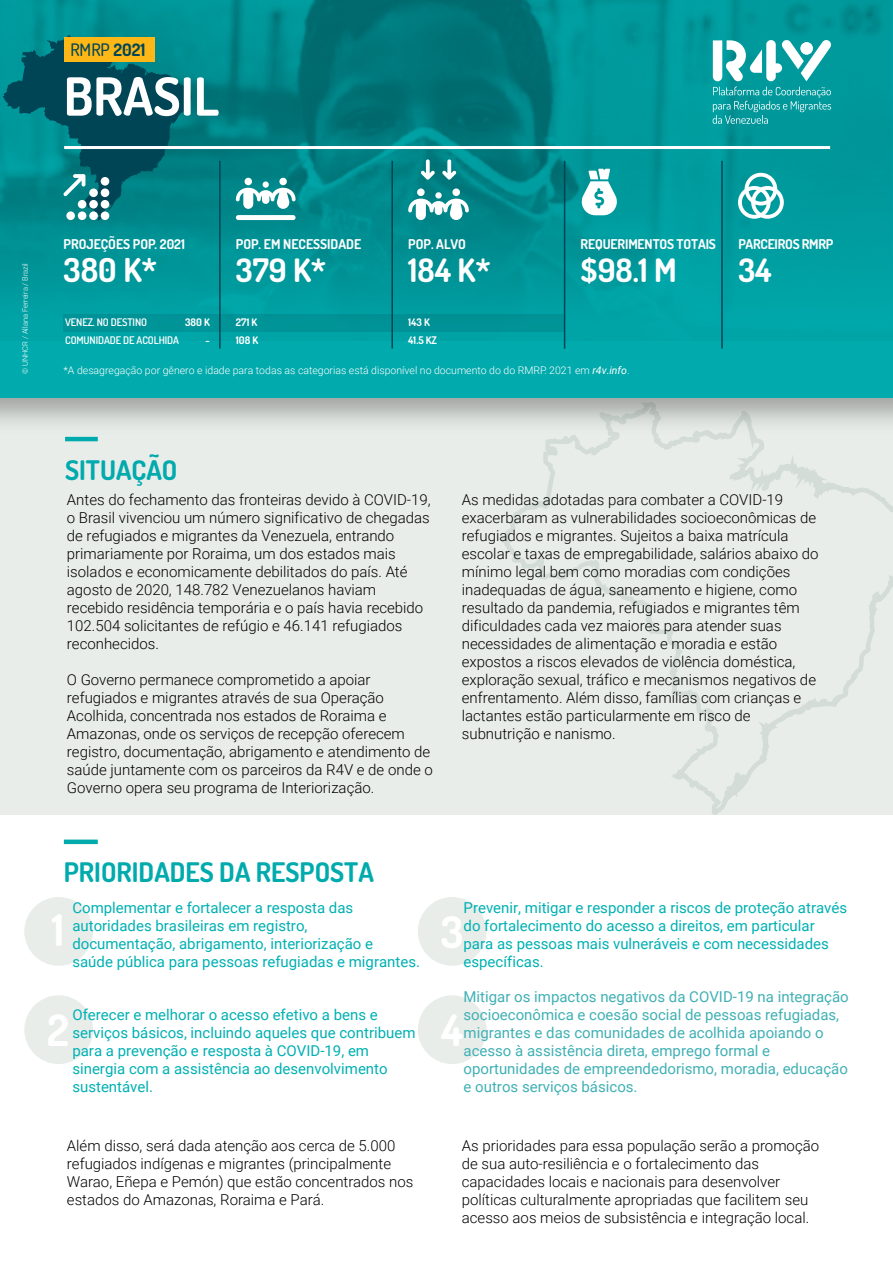
<style>
.page{position:relative;width:893px;height:1263px;background:#fff}
.page>*{position:absolute;margin:0;border:0;box-sizing:border-box;transform-origin:0 0}
.t1{font:700 52.5px "Dosis";color:#fff}
.t2{font:700 43.5px "Dosis";color:#fff}
.t3{font:700 33px "Dosis";color:#fff}
.t4{font:700 32.4px "Dosis";color:#fff}
.t5{font:700 27px "Dosis";color:#00aaad}
.t6{font:500 17.25px "Dosis";color:#004556}
.t7{font:300 15px/18px "Roboto";color:#000}
.t8{font:15px/18px "Roboto";color:#00b0b3}
.t9{font:15px/18px "Roboto";color:#40b0b4}
.t10{font:700 13.5px "Dosis";color:#fff}
.t11{font:700 13.5px "Dosis";letter-spacing:-.02em;color:#fff}
.t12{font:300 10.5px "Roboto";color:#fff}
.t13{font:600 10.5px/18px "Dosis";letter-spacing:-.01em;color:#fff}
.t14{font:700 10.5px/18px "Dosis";color:#fff}
.t15{font:300 7.5px "Roboto";color:#fff}
.s1{font-weight:700}
.s2{font-weight:400;font-style:italic}
</style>
<div class="page">
<div style="left:0;top:323px;width:893px;height:492px;background:#e8edea"></div>
<svg style="left:502px;top:435px;width:391px;height:380px"></svg>
<svg style="left:0;top:398px;width:893px;height:37px"></svg>
<div style="left:0;top:0;width:893px;height:398px;background:#00aaad"></div>
<img style="left:0;top:0;width:893px;height:340px">
<div style="left:64px;top:315px;width:500px;height:17px;background:#009397"></div>
<div style="left:24px;top:897px;width:69px;height:69px;background:#e8edea;border-radius:50%"></div>
<div style="left:418px;top:897px;width:68px;height:69px;background:#e8edea;border-radius:50%"></div>
<div style="left:24px;top:995px;width:69px;height:69px;background:#e8edea;border-radius:50%"></div>
<div style="left:418px;top:995px;width:68px;height:69px;background:#e8edea;border-radius:50%"></div>
<hr style="left:64px;top:146px;width:766px;height:3px;background:#fff">
<hr style="left:564px;top:161px;width:1px;height:188px;background:#004556">
<hr style="left:721px;top:161px;width:2px;height:188px;background:#004556">
<hr style="left:391px;top:161px;width:2px;height:188px;background:#004556">
<hr style="left:219px;top:161px;width:2px;height:188px;background:#004556">
<div style="left:64px;top:839px;width:34px;height:5px;background:#00aaad"></div>
<hr style="left:65px;top:437px;width:33px;height:4px;background:#00aaad">
<svg style="left:738px;top:173px;width:46px;height:46px"></svg>
<svg style="left:580px;top:169px;width:38px;height:46px;background:#96d4d5"></svg>
<svg style="left:408px;top:199px;width:61px;height:21px"></svg>
<div style="left:452px;top:188px;width:8px;height:8px;background:#fff;border-radius:50%"></div>
<div style="left:417px;top:188px;width:8px;height:8px;background:#fff;border-radius:50%"></div>
<svg style="left:435px;top:192px;width:7px;height:7px"></svg>
<svg style="left:421px;top:159px;width:14px;height:21px"></svg>
<svg style="left:442px;top:159px;width:14px;height:21px"></svg>
<svg style="left:236px;top:188px;width:60px;height:21px"></svg>
<div style="left:279px;top:178px;width:8px;height:7px;background:#fff;border-radius:50%"></div>
<div style="left:245px;top:178px;width:7px;height:7px;background:#fff;border-radius:50%"></div>
<div style="left:263px;top:181px;width:6px;height:7px;background:#fff;border-radius:50%"></div>
<div style="left:236px;top:215px;width:60px;height:5px;background:#fff;border-radius:2px"></div>
<svg style="left:3px;top:35px;width:189px;height:186px;background:#187371"></svg>
<svg style="left:713px;top:87px;width:118px;height:37px;background:#22a5a8"></svg>
<svg style="left:713px;top:39px;width:119px;height:42px"></svg>
<p class="t6" style="left:70px;top:38px;width:77px">RMRP <span class="s1">2021</span></p>
<h1 class="t1" style="left:64px;top:63px;width:157px">BRASIL</h1>
<p class="t15" style="left:20px;top:374px;width:113px;rotate:-90deg">© UNHCR / Allana Ferreira / Brazil</p>
<p class="t10" style="left:63px;top:236px;width:123px">PROJEÇÕES POP. 2021</p>
<h3 class="t3" style="left:63px;top:248px;width:95px">380 K*</h3>
<p class="t10" style="left:236px;top:236px;width:127px">POP. EM NECESSIDADE</p>
<h3 class="t4" style="left:236px;top:249px;width:92px">379 K*</h3>
<p class="t13" style="left:65px;top:313px;width:115px">VENEZ. NO DESTINO<br>COMUNIDADE DE ACOLHIDA</p>
<p class="t14" style="left:236px;top:313px;width:24px">271 K<br>108 K</p>
<p class="t14" style="left:185px;top:313px;width:26px;text-align:right">380 K -</p>
<p class="t10" style="left:408px;top:236px;width:59px">POP. ALVO</p>
<h3 class="t4" style="left:408px;top:249px;width:84px">184 K*</h3>
<p class="t14" style="left:408px;top:313px;width:30px">143 K<br>41.5 KZ</p>
<p class="t10" style="left:581px;top:236px;width:137px">REQUERIMENTOS TOTAIS</p>
<h3 class="t4" style="left:581px;top:249px;width:98px">$98.1 M</h3>
<p class="t12" style="left:63px;top:363px;width:568px">*A desagregação por gênero e idade para todas as categorias está disponível no documento do do RMRP 2021 em <span class="s2">r4v.info</span>.</p>
<p class="t12" style="left:544px;top:363px;width:4px">.</p>
<p class="t11" style="left:738px;top:236px;width:97px">PARCEIROS RMRP</p>
<h3 class="t4" style="left:738px;top:249px;width:35px">34</h3>
<h3 class="t5" style="left:65px;top:452px;width:114px">SITUAÇÃO</h3>
<p class="t7" style="left:67px;top:490px;width:365px">Antes do fechamento das fronteiras devido à COVID-19, o Brasil vivenciou um número significativo de chegadas de refugiados e migrantes da Venezuela, entrando primariamente por Roraima, um dos estados mais isolados e economicamente debilitados do país. Até agosto de 2020, 148.782 Venezuelanos haviam recebido residência temporária e o país havia recebido 102.504 solicitantes de refúgio e 46.141 refugiados reconhecidos.</p>
<p class="t7" style="left:67px;top:670px;width:367px">O Governo permanece comprometido a apoiar refugiados e migrantes através de sua Operação Acolhida, concentrada nos estados de Roraima e Amazonas, onde os serviços de recepção oferecem registro, documentação, abrigamento e atendimento de saúde juntamente com os parceiros da R4V e de onde o Governo opera seu programa de Interiorização.</p>
<p class="t7" style="left:462px;top:490px;width:358px">As medidas adotadas para combater a COVID-19 exacerbaram as vulnerabilidades socioeconômicas de refugiados e migrantes. Sujeitos a baixa matrícula escolar e taxas de empregabilidade, salários abaixo do mínimo legal bem como moradias com condições inadequadas de água, saneamento e higiene, como resultado da pandemia, refugiados e migrantes têm dificuldades cada vez maiores para atender suas necessidades de alimentação e moradia e estão expostos a riscos elevados de violência doméstica, exploração sexual, tráfico e mecanismos negativos de enfrentamento. Além disso, famílias com crianças e lactantes estão particularmente em risco de subnutrição e nanismo.</p>
<h3 class="t5" style="left:64px;top:855px;width:312px">PRIORIDADES DA RESPOSTA</h3>
<p class="t8" style="left:72px;top:898px;width:349px">Complementar e fortalecer a resposta das autoridades brasileiras em registro,<br>documentação, abrigamento, interiorização e<br>saúde pública para pessoas refugiadas e migrantes.</p>
<p class="t8" style="left:72px;top:1005px;width:345px">Oferecer e melhorar o acesso efetivo a bens e serviços básicos, incluindo aqueles que contribuem para a prevenção e resposta à COVID-19, em sinergia com a assistência ao desenvolvimento sustentável.</p>
<p class="t8" style="left:464px;top:898px;width:385px">Prevenir, mitigar e responder a riscos de proteção através do fortalecimento do acesso a direitos, em particular para as pessoas mais vulneráveis e com necessidades específicas.</p>
<p class="t9" style="left:464px;top:987px;width:387px">Mitigar os impactos negativos da COVID-19 na integração socioeconômica e coesão social de pessoas refugiadas, migrantes e das comunidades de acolhida apoiando o acesso à assistência direta, emprego formal e oportunidades de empreendedorismo, moradia, educação e outros serviços básicos.</p>
<h2 class="t2" style="left:52px;top:902px;width:14px">1</h2>
<h2 class="t2" style="left:441px;top:904px;width:24px">3</h2>
<h2 class="t2" style="left:47px;top:1002px;width:23px">2</h2>
<h2 class="t2" style="left:441px;top:1002px;width:23px">4</h2>
<p class="t7" style="left:67px;top:1136px;width:348px">Além disso, será dada atenção aos cerca de 5.000 refugiados indígenas e migrantes (principalmente Warao, Eñepa e Pemón) que estão concentrados nos estados do Amazonas, Roraima e Pará.</p>
<p class="t7" style="left:462px;top:1136px;width:359px">As prioridades para essa população serão a promoção de sua auto-resiliência e o fortalecimento das capacidades locais e nacionais para desenvolver políticas culturalmente apropriadas que facilitem seu acesso aos meios de subsistência e integração local.</p>
</div>
